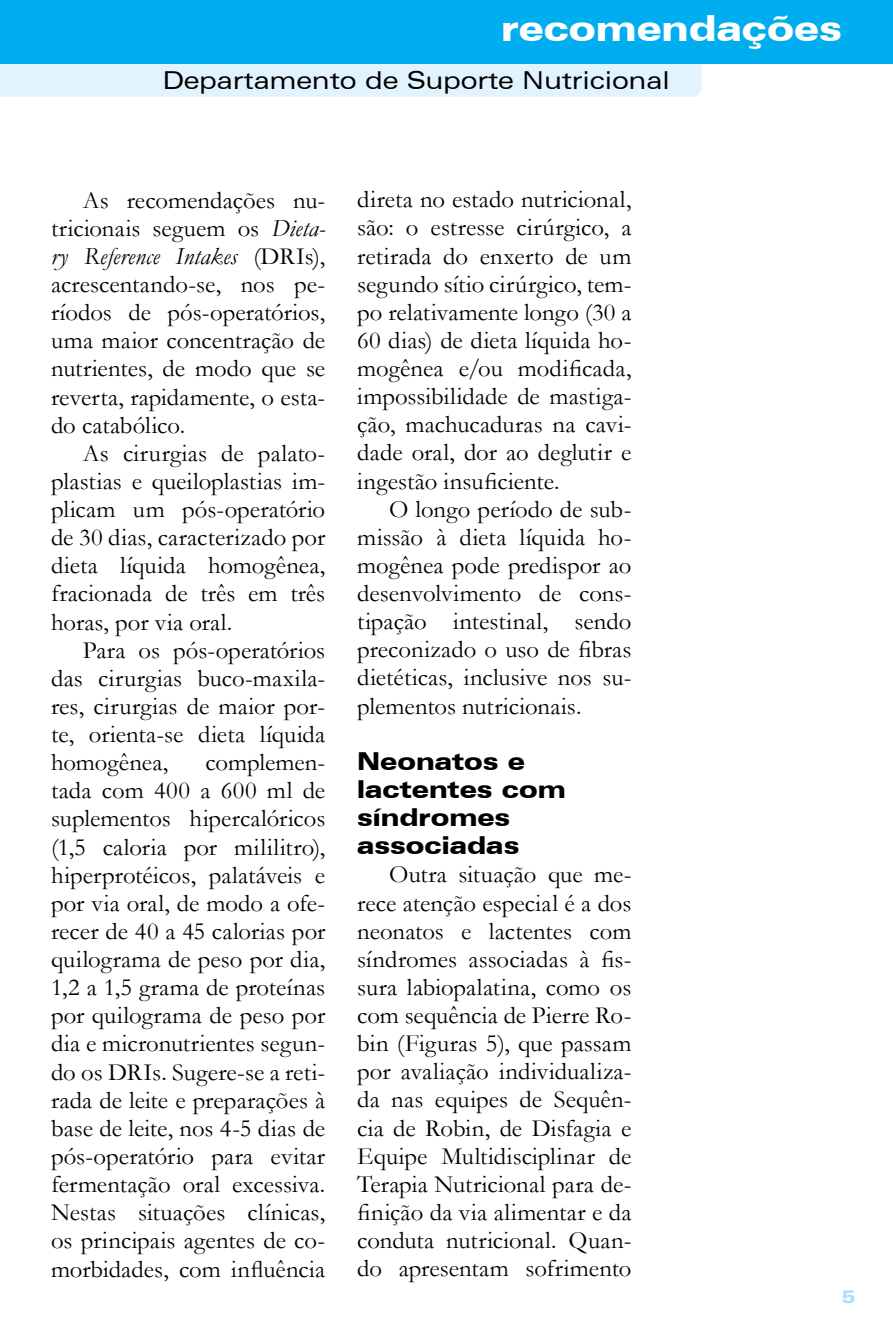
<style>
.page{position:relative;width:893px;height:1340px;background:#fff}
.page>*{position:absolute;margin:0;border:0;box-sizing:border-box;transform-origin:0 0}
.t1{font:900 expanded 36px "Zurich BT";color:#fff}
.t2{font:24.75px/28.1px "Garamond";color:#000;text-align:justify}
.t3{font:900 expanded 24.75px/28.1px "Zurich BT";color:#000}
.t4{font:expanded 24.75px "Zurich BT";letter-spacing:-.01em;color:#000}
.t5{font:900 expanded 18px "Zurich BT";color:#aae1fa}
.s1{font-style:italic}
</style>
<div class="page">
<div style="left:0;top:64px;width:702px;height:33px;background:#e1f4fd"></div>
<div style="left:0;top:0;width:893px;height:64px;background:#00aeef"></div>
<h1 class="t1" style="left:501px;top:7px;width:342px">recomendações</h1>
<p class="t4" style="left:162px;top:66px;width:509px">Departamento de Suporte Nutricional</p>
<p class="t2" style="left:51px;top:185px;width:276px;text-indent:32px">As recomendações nu&shy;tricionais seguem os <span class="s1">Dieta&shy;ry Reference Intakes</span> (DRIs), acrescentando-se, nos pe&shy;ríodos de pós-operatórios, uma maior concentração de nutrientes, de modo que se reverta, rapidamente, o esta&shy;do catabólico.</p>
<p class="t2" style="left:51px;top:438px;width:276px;text-indent:32px">As cirurgias de palato&shy;plastias e queiloplastias im&shy;plicam um pós-operatório de 30 dias, caracterizado por dieta líquida homogênea, fracionada de três em três horas, por via oral.</p>
<p class="t2" style="left:51px;top:635px;width:276px;text-indent:32px">Para os pós-operatórios das cirurgias buco-maxila&shy;res, cirurgias de maior por&shy;te, orienta-se dieta líquida homogênea,</p>
<p class="t2" style="left:51px;top:747px;width:276px;text-indent:154px">complemen&shy;tada com 400 a 600 ml de suplementos hipercalóricos (1,5 caloria por mililitro), hiperprotéicos, palatáveis e por via oral, de modo a ofe&shy;recer de 40 a 45 calorias por quilograma de peso por dia, 1,2 a 1,5 grama de proteínas por quilograma de peso por dia e micronutrientes segun&shy;do os DRIs. Sugere-se a reti&shy;rada de leite e preparações à base de leite, nos 4-5 dias de pós-operatório para evitar fermentação oral excessiva.<br>Nestas situações clínicas, os principais agentes de co&shy;morbidades, com influência</p>
<p class="t2" style="left:357px;top:185px;width:276px">direta no estado nutricional, são: o estresse cirúrgico, a retirada do enxerto de um segundo sítio cirúrgico, tem&shy;po relativamente longo (30 a 60 dias) de dieta líquida ho&shy;mogênea e/ou modificada, impossibilidade de mastiga&shy;ção, machucaduras na cavi&shy;dade oral, dor ao deglutir e ingestão insuficiente.</p>
<p class="t2" style="left:357px;top:494px;width:276px;text-indent:32px">O longo período de sub&shy;missão à dieta líquida ho&shy;mogênea pode predispor ao desenvolvimento de cons&shy;tipação intestinal, sendo preconizado o uso de fibras dietéticas, inclusive nos su&shy;plementos nutricionais.</p>
<p class="t3" style="left:357px;top:747px;width:210px">Neonatos e lactentes com síndromes associadas</p>
<p class="t2" style="left:357px;top:860px;width:276px;text-indent:32px">Outra situação que me&shy;rece atenção especial é a dos neonatos e lactentes com síndromes associadas à fis&shy;sura labiopalatina, como os com sequência de Pierre Ro&shy;bin (Figuras 5), que passam por avaliação individualiza&shy;da nas equipes de Sequên&shy;cia de Robin, de Disfagia e Equipe Multidisciplinar de Terapia Nutricional para de&shy;finição da via alimentar e da conduta nutricional. Quan&shy;do apresentam sofrimento</p>
<p class="t5" style="left:842px;top:1285px;width:15px">5</p>
</div>
